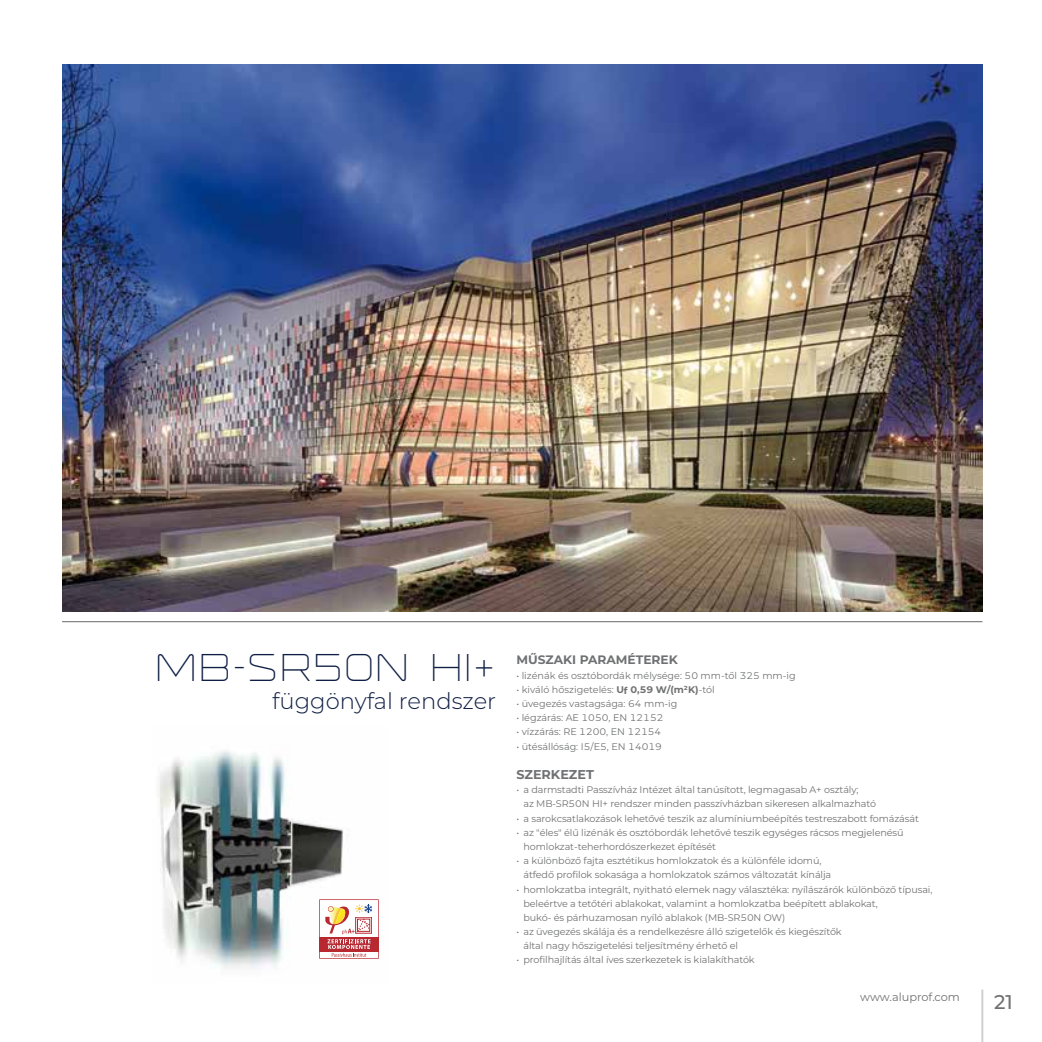
<style>
.page{position:relative;width:1042px;height:1042px;background:#fff}
.page>*{position:absolute;margin:0;border:0;box-sizing:border-box;transform-origin:0 0}
.t1{font:300 36.93px "Ronduit Capitals";color:#101f44}
.t2{font:300 22.75px "Aluprof Sans";color:#101f44}
.t3{font:500 19.78px "Aluprof Sans";color:#707172}
.t4{font:700 12.78px "Aluprof Sans";color:#707172}
.t5{font:700 12.25px "Aluprof Sans";color:#707172}
.t6{font:11.38px "Aluprof Sans";color:#707172}
.t7{font:9.62px/14.2px "Aluprof Sans";letter-spacing:-.01em;color:#707172}
.s1{font-weight:700}
</style>
<div class="page">
<hr style="left:981px;top:989px;width:2px;height:53px;background:#d0d1d2">
<img style="left:158px;top:751px;width:185px;height:218px">
<hr style="left:62px;top:621px;width:920px;height:1px;background:#707172">
<svg style="left:319px;top:899px;width:60px;height:60px"></svg>
<img style="left:62px;top:64px;width:920px;height:547px">
<h1 class="t1" style="left:155px;top:644px;width:342px">MB-SR50N HI+</h1>
<h2 class="t2" style="left:272px;top:685px;width:226px">függönyfal rendszer</h2>
<p class="t5" style="left:516px;top:651px;width:163px">MŰSZAKI PARAMÉTEREK</p>
<p class="t7" style="left:516px;top:668px;width:281px">• lizénák és osztóbordák mélysége: 50 mm-től 325 mm-ig</p>
<p class="t7" style="left:516px;top:682px;width:200px">• kiváló hőszigetelés: <span class="s1">Uf 0,59 W/(m²K)</span>-tól</p>
<p class="t7" style="left:516px;top:696px;width:163px">• üvegezés vastagsága: 64 mm-ig</p>
<p class="t7" style="left:516px;top:710px;width:149px">• légzárás: AE 1050, EN 12152</p>
<p class="t7" style="left:516px;top:724px;width:146px">• vízzárás: RE 1200, EN 12154</p>
<p class="t7" style="left:516px;top:739px;width:147px">• ütésállóság: I5/E5, EN 14019</p>
<h3 class="t4" style="left:516px;top:765px;width:79px">SZERKEZET</h3>
<p class="t7" style="left:523px;top:782px;width:354px;text-indent:-7px">• a darmstadti Passzívház Intézet által tanúsított, legmagasab A+ osztály;<br>az MB-SR50N HI+ rendszer minden passzívházban sikeresen alkalmazható</p>
<p class="t7" style="left:516px;top:811px;width:404px">• a sarokcsatlakozások lehetővé teszik az alumíniumbeépítés testreszabott fomázását</p>
<p class="t7" style="left:523px;top:825px;width:382px;text-indent:-7px">• az "éles" élű lizénák és osztóbordák lehetővé teszik egységes rácsos megjelenésű homlokzat-teherhordószerkezet építését</p>
<p class="t7" style="left:523px;top:853px;width:309px;text-indent:-7px">• a különböző fajta esztétikus homlokzatok és a különféle idomú, átfedő profilok sokasága a homlokzatok számos változatát kínálja</p>
<p class="t7" style="left:523px;top:882px;width:410px;text-indent:-7px">• homlokzatba integrált, nyitható elemek nagy választéka: nyílászárók különböző típusai, beleértve a tetőtéri ablakokat, valamint a homlokzatba beépített ablakokat,<br>bukó- és párhuzamosan nyíló ablakok (MB-SR50N OW)</p>
<p class="t7" style="left:523px;top:924px;width:320px;text-indent:-7px">• az üvegezés skálája és a rendelkezésre álló szigetelők és kiegészítők által nagy hőszigetelési teljesítmény érhető el</p>
<p class="t7" style="left:516px;top:952px;width:240px">• profilhajlítás által íves szerkezetek is kialakíthatók</p>
<p class="t6" style="left:860px;top:988px;width:101px">www.aluprof.com</p>
<h3 class="t3" style="left:994px;top:988px;width:20px">21</h3>
</div>
